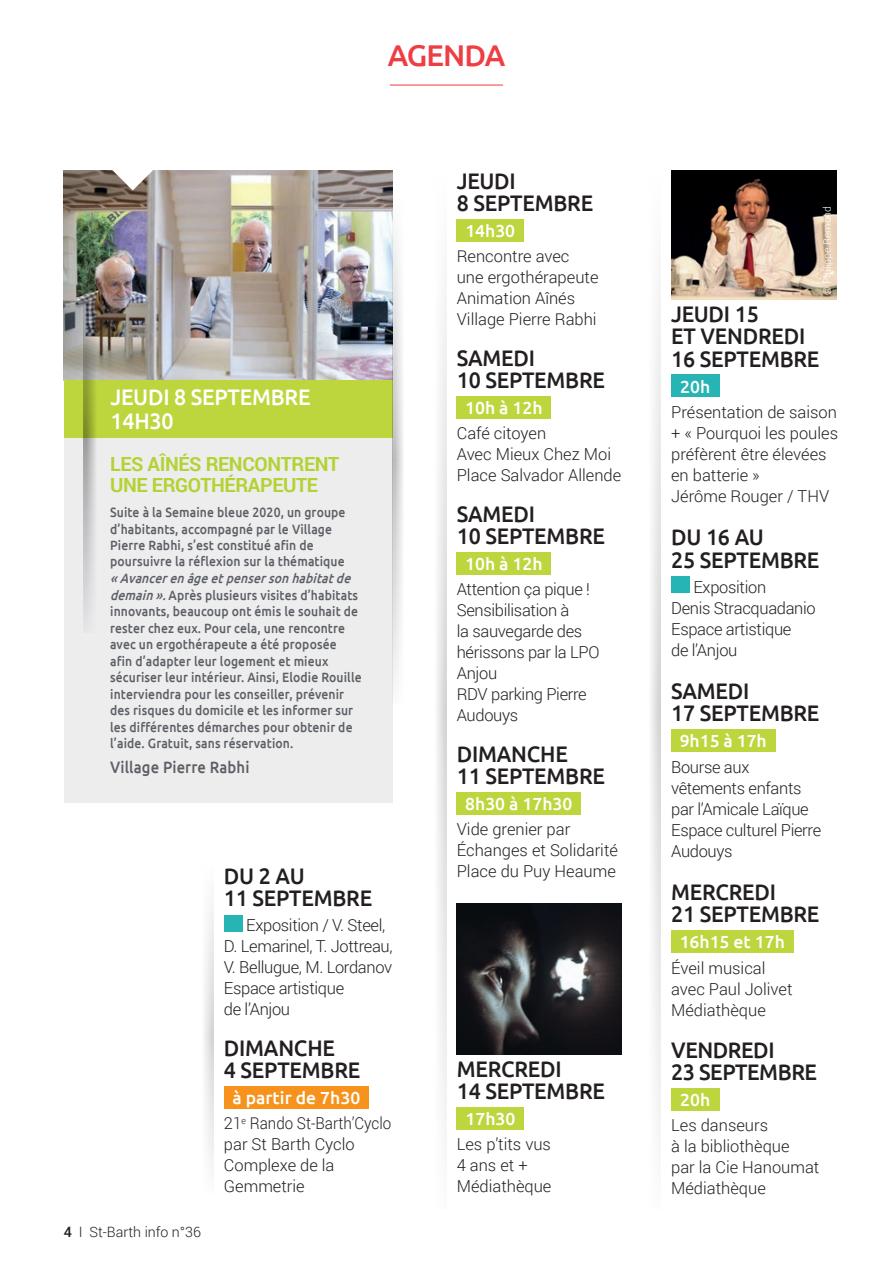
<style>
.page{position:relative;width:893px;height:1263px;background:#fff}
.page>*{position:absolute;margin:0;border:0;box-sizing:border-box;transform-origin:0 0}
.t1{font:500 30px "Ubuntu";letter-spacing:-.03em;color:#ee3d43}
.t2{font:500 22.5px/22.2px "Ubuntu";letter-spacing:-.01em;color:#231f20;scale:.95 1}
.t3{font:500 22.5px/24px "Ubuntu";letter-spacing:-.01em;color:#fff;scale:.95 1}
.t4{font:700 19.5px/21px "Roboto";letter-spacing:-.02em;color:#b3d234}
.t5{font:500 17.4px "Ubuntu";color:#fff}
.t6{font:300 16.5px/21px "Roboto";color:#231f20}
.t7{font:300 16.5px/21px "Roboto";letter-spacing:-.02em;color:#231f20}
.t8{font:500 16.5px "Ubuntu";letter-spacing:.01em;color:#5c6065;scale:.9 1}
.t9{font:300 14.25px "Roboto";color:#231f20}
.t10{font:500 13.5px/16.5px "Ubuntu";letter-spacing:.01em;color:#5c6065;scale:.9 1}
.t11{font:300 10.5px "Roboto";color:#fff}
.s1{font-style:italic}
.s2{font-weight:500}
</style>
<div class="page">
<hr style="left:390px;top:85px;width:113px;height:1px;background:#ee3d43">
<svg style="left:651px;top:293px;width:9px;height:832px"></svg>
<svg style="left:437px;top:293px;width:9px;height:832px"></svg>
<svg style="left:204px;top:903px;width:10px;height:263px"></svg>
<img style="left:671px;top:170px;width:165px;height:130px">
<div style="left:671px;top:374px;width:48px;height:23px;background:#26b4b4"></div>
<div style="left:671px;top:576px;width:18px;height:17px;background:#26b4b4"></div>
<div style="left:671px;top:729px;width:104px;height:23px;background:#bdd63e"></div>
<div style="left:671px;top:930px;width:122px;height:23px;background:#bdd63e"></div>
<div style="left:671px;top:1088px;width:48px;height:22px;background:#bdd63e"></div>
<div style="left:457px;top:219px;width:67px;height:22px;background:#bdd63e"></div>
<div style="left:457px;top:396px;width:94px;height:22px;background:#bdd63e"></div>
<div style="left:457px;top:552px;width:94px;height:22px;background:#bdd63e"></div>
<div style="left:457px;top:792px;width:124px;height:22px;background:#bdd63e"></div>
<img style="left:457px;top:904px;width:165px;height:150px">
<div style="left:457px;top:1107px;width:67px;height:22px;background:#bdd63e"></div>
<div style="left:224px;top:915px;width:18px;height:16px;background:#26b4b4"></div>
<div style="left:224px;top:1086px;width:145px;height:22px;background:#f7931d"></div>
<div style="left:64px;top:174px;width:329px;height:629px;background:#ededee"></div>
<img style="left:64px;top:170px;width:329px;height:211px">
<div style="left:64px;top:381px;width:329px;height:57px;background:#bdd63e"></div>
<img style="left:84px;top:224px;width:15px;height:398px">
<svg style="left:110px;top:170px;width:45px;height:20px"></svg>
<svg style="left:393px;top:233px;width:10px;height:450px"></svg>
<h1 class="t1" style="left:388px;top:36px;width:119px">AGENDA</h1>
<h2 class="t3" style="left:111px;top:384px;width:212px">JEUDI 8 SEPTEMBRE<br>14H30</h2>
<h3 class="t4" style="left:110px;top:453px;width:231px">LES AÎNÉS RENCONTRENT<br>UNE ERGOTHÉRAPEUTE</h3>
<p class="t10" style="left:110px;top:503px;width:263px">Suite à la Semaine bleue 2020, un groupe d’habitants, accompagné par le Village Pierre Rabhi, s’est constitué afin de poursuivre la réflexion sur la thématique</p>
<p class="t10" style="left:110px;top:569px;width:281px"><span class="s1">«Avancerenâgeetpensersonhabitatde demain».</span>Après plusieurs visites d’habitats innovants, beaucoup ont émis le souhait de rester chez eux. Pour cela, une rencontre avec un ergothérapeute a été proposée afin d’adapter leur logement et mieux sécuriser leur intérieur. Ainsi, Elodie Rouille interviendra pour les conseiller, prévenir des risques du domicile et les informer sur les différentes démarches pour obtenir de l’aide. Gratuit, sans réservation.</p>
<p class="t8" style="left:110px;top:757px;width:156px">Village Pierre Rabhi</p>
<p class="t9" style="left:64px;top:1222px;width:139px"><span class="s2">4</span> I St-Barth info n°36</p>
<h2 class="t2" style="left:224px;top:864px;width:158px">DU 2 AU<br>11 SEPTEMBRE</h2>
<p class="t7" style="left:224px;top:914px;width:170px;text-indent:22px">Exposition / V. Steel,<br>D. Lemarinel, T. Jottreau,<br>V. Bellugue, M. Lordanov<br>Espace artistique<br>de l’Anjou</p>
<h2 class="t2" style="left:224px;top:1036px;width:145px">DIMANCHE<br>4 SEPTEMBRE</h2>
<p class="t5" style="left:232px;top:1087px;width:129px">à partir de 7h30</p>
<p class="t6" style="left:224px;top:1112px;width:169px">21<sup>e</sup> Rando St-Barth’Cyclo par St Barth Cyclo<br>Complexe de la<br>Gemmetrie</p>
<h2 class="t2" style="left:457px;top:169px;width:145px">JEUDI<br>8 SEPTEMBRE</h2>
<p class="t5" style="left:465px;top:220px;width:51px">14h30</p>
<p class="t6" style="left:457px;top:245px;width:143px">Rencontre avec une ergothérapeute<br>Animation Aînés<br>Village Pierre Rabhi</p>
<h2 class="t2" style="left:457px;top:346px;width:158px">SAMEDI<br>10 SEPTEMBRE</h2>
<p class="t5" style="left:465px;top:397px;width:79px">10h à 12h</p>
<p class="t6" style="left:457px;top:422px;width:166px">Café citoyen<br>Avec Mieux Chez Moi<br>Place Salvador Allende</p>
<h2 class="t2" style="left:457px;top:502px;width:158px">SAMEDI<br>10 SEPTEMBRE</h2>
<p class="t5" style="left:465px;top:553px;width:79px">10h à 12h</p>
<p class="t7" style="left:457px;top:578px;width:144px">Attention ça pique !<br>Sensibilisation à<br>la sauvegarde des hérissons par la LPO<br>Anjou<br>RDV parking Pierre<br>Audouys</p>
<h2 class="t2" style="left:457px;top:742px;width:158px">DIMANCHE<br>11 SEPTEMBRE</h2>
<p class="t5" style="left:465px;top:792px;width:109px">8h30 à 17h30</p>
<p class="t6" style="left:457px;top:818px;width:163px">Vide grenier par<br>Échanges et Solidarité<br>Place du Puy Heaume</p>
<h2 class="t2" style="left:457px;top:1057px;width:158px">MERCREDI<br>14 SEPTEMBRE</h2>
<p class="t5" style="left:465px;top:1107px;width:51px">17h30</p>
<p class="t6" style="left:457px;top:1133px;width:96px">Les p’tits vus<br>4 ans et +<br>Médiathèque</p>
<p class="t11" style="left:820px;top:295px;width:91px;rotate:-90deg">© Philippe Remond</p>
<h2 class="t2" style="left:671px;top:302px;width:158px">JEUDI 15<br>ET VENDREDI<br>16 SEPTEMBRE</h2>
<p class="t5" style="left:680px;top:375px;width:32px">20h</p>
<p class="t6" style="left:671px;top:401px;width:168px">Présentation de saison + « Pourquoi les poules préfèrent être élevées en batterie »<br>Jérôme Rouger / THV</p>
<h2 class="t2" style="left:671px;top:525px;width:158px">DU 16 AU<br>25 SEPTEMBRE</h2>
<p class="t7" style="left:671px;top:576px;width:146px;text-indent:22px">Exposition<br>Denis Stracquadanio<br>Espace artistique<br>de l’Anjou</p>
<h2 class="t2" style="left:671px;top:679px;width:158px">SAMEDI<br>17 SEPTEMBRE</h2>
<p class="t5" style="left:680px;top:730px;width:89px">9h15 à 17h</p>
<p class="t7" style="left:671px;top:756px;width:151px">Bourse aux vêtements enfants par l’Amicale Laïque<br>Espace culturel Pierre<br>Audouys</p>
<h2 class="t2" style="left:671px;top:880px;width:158px">MERCREDI<br>21 SEPTEMBRE</h2>
<p class="t5" style="left:680px;top:931px;width:107px">16h15 et 17h</p>
<p class="t6" style="left:671px;top:957px;width:123px">Éveil musical avec Paul Jolivet<br>Médiathèque</p>
<h2 class="t2" style="left:671px;top:1038px;width:155px">VENDREDI<br>23 SEPTEMBRE</h2>
<p class="t5" style="left:680px;top:1089px;width:32px">20h</p>
<p class="t6" style="left:671px;top:1114px;width:150px">Les danseurs<br>à la bibliothèque<br>par la Cie Hanoumat<br>Médiathèque</p>
</div>
